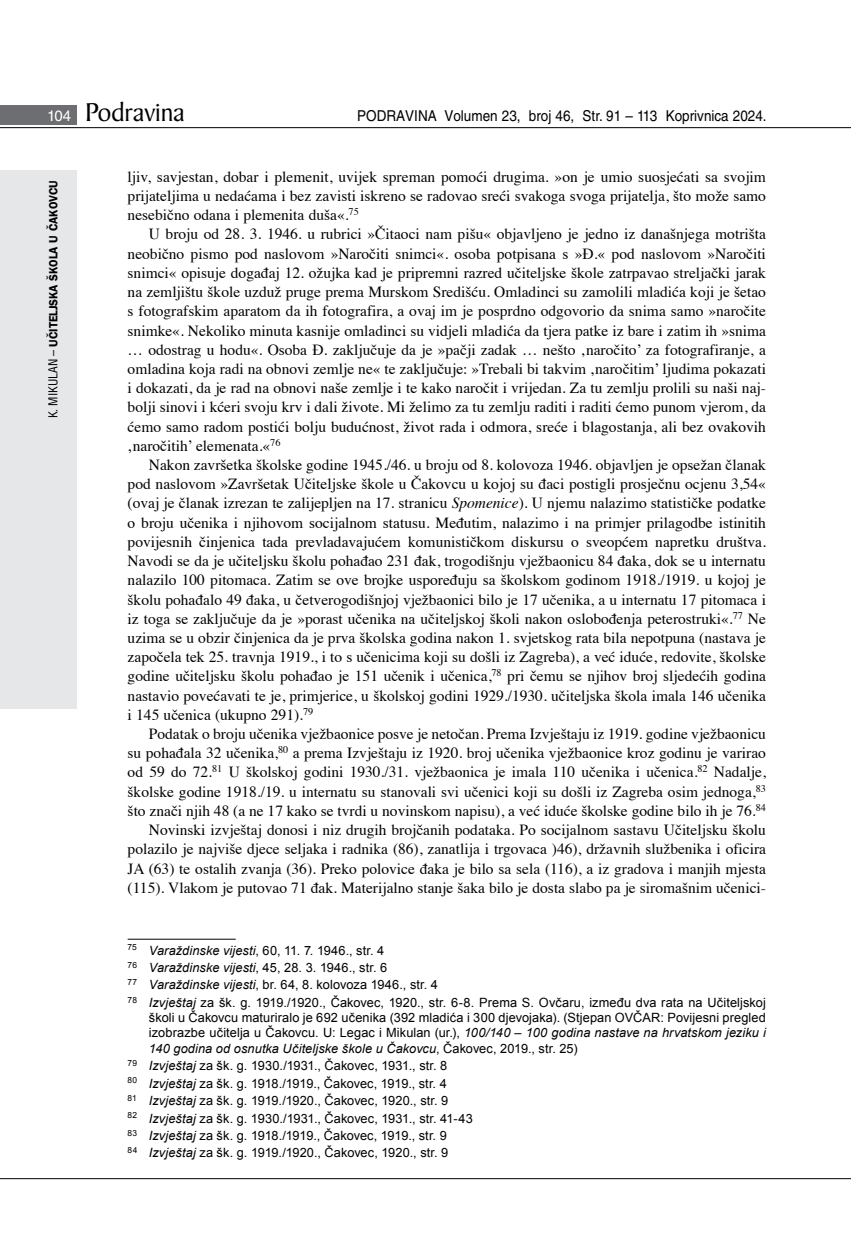
<style>
.page{position:relative;width:851px;height:1234px;background:#fff}
.page>*{position:absolute;margin:0;border:0;box-sizing:border-box;transform-origin:0 0}
.t1{font:27.6px "Baker Signet BT";color:#000}
.t2{font:15.45px/19.2px "Times";color:#000;text-align:justify}
.t3{font:15px "Helvetica LT Skin 29";color:#000;scale:.9 1}
.t4{font:12.75px/17.4px "Arial";letter-spacing:.005em;color:#000}
.t5{font:600 12px "ITC Franklin Gothic Skin 29";letter-spacing:-.005em;color:#000;scale:.95 1}
.s1{font-family:"Helvetica LT Skin 29";font-size:15px;color:#fff}
.s2{font-family:"Helvetica LT Skin 29";font-weight:400;font-stretch:condensed}
.s3{font-style:italic}
</style>
<div class="page">
<div style="left:0;top:170px;width:77px;height:538px;background:#e6e7e8"></div>
<div style="left:0;top:105px;width:77px;height:19px;background:#6d6e71"></div>
<hr style="left:0;top:127px;width:850px;height:1px;background:#000">
<hr style="left:0;top:1177px;width:850px;height:1px;background:#000">
<hr style="left:128px;top:938px;width:108px;height:1px;background:#000">
<h1 class="t1" style="left:47px;top:95px;width:139px"><span class="s1">104</span> Podravina</h1>
<p class="t3" style="left:357px;top:107px;width:456px">PODRAVINA Volumen 23, broj 46, Str. 91 – 113 Koprivnica 2024.</p>
<p class="t5" style="left:46px;top:418px;width:252px;rotate:-90deg"><span class="s2">K. MIKULAN –</span> UČITELJSKA ŠKOLA U ČAKOVCU</p>
<p class="t2" style="left:128px;top:166px;width:639px">ljiv, savjestan, dobar i plemenit, uvijek spreman pomoći drugima. »on je umio suosjećati sa svojim prijateljima u nedaćama i bez zavisti iskreno se radovao sreći svakoga svoga prijatelja, što može samo nesebično odana i plemenita duša«.<sup>75</sup></p>
<p class="t2" style="left:128px;top:223px;width:639px;text-indent:21px">U broju od 28. 3. 1946. u rubrici »Čitaoci nam pišu« objavljeno je jedno iz današnjega motrišta neobično pismo pod naslovom »Naročiti snimci«. osoba potpisana s »Đ.« pod naslovom »Naročiti snimci« opisuje događaj 12. ožujka kad je pripremni razred učiteljske škole zatrpavao streljački jarak na zemljištu škole uzduž pruge prema Murskom Središću. Omladinci su zamolili mladića koji je šetao s fotografskim aparatom da ih fotografira, a ovaj im je posprdno odgovorio da snima samo »naročite snimke«. Nekoliko minuta kasnije omladinci su vidjeli mladića da tjera patke iz bare i zatim ih »snima … odostrag u hodu«. Osoba Đ. zaključuje da je »pačji zadak … nešto ‚naročito’ za fotografiranje, a omladina koja radi na obnovi zemlje ne« te zaključuje: »Trebali bi takvim ‚naročitim’ ljudima pokazati i dokazati, da je rad na obnovi naše zemlje i te kako naročit i vrijedan. Za tu zemlju prolili su naši naj&shy;bolji sinovi i kćeri svoju krv i dali živote. Mi želimo za tu zemlju raditi i raditi ćemo punom vjerom, da ćemo samo radom postići bolju budućnost, život rada i odmora, sreće i blagostanja, ali bez ovakovih ‚naročitih’ elemenata.«<sup>76</sup></p>
<p class="t2" style="left:128px;top:454px;width:639px;text-indent:21px">Nakon završetka školske godine 1945./46. u broju od 8. kolovoza 1946. objavljen je opsežan članak pod naslovom »Završetak Učiteljske škole u Čakovcu u kojoj su đaci postigli prosječnu ocjenu 3,54« (ovaj je članak izrezan te zalijepljen na 17. stranicu <span class="s3">Spomenice</span>). U njemu nalazimo statističke podatke o broju učenika i njihovom socijalnom statusu. Međutim, nalazimo i na primjer prilagodbe istinitih povijesnih činjenica tada prevladavajućem komunističkom diskursu o sveopćem napretku društva.<br>Navodi se da je učiteljsku školu pohađao 231 đak, trogodišnju vježbaonicu 84 đaka, dok se u internatu nalazilo 100 pitomaca. Zatim se ove brojke uspoređuju sa školskom godinom 1918./1919. u kojoj je školu pohađalo 49 đaka, u četverogodišnjoj vježbaonici bilo je 17 učenika, a u internatu 17 pitomaca i iz toga se zaključuje da je »porast učenika na učiteljskoj školi nakon oslobođenja peterostruki«.<sup>77</sup> Ne uzima se u obzir činjenica da je prva školska godina nakon 1. svjetskog rata bila nepotpuna (nastava je započela tek 25. travnja 1919., i to s učenicima koji su došli iz Zagreba), a već iduće, redovite, školske godine učiteljsku školu pohađao je 151 učenik i učenica,<sup>78</sup> pri čemu se njihov broj sljedećih godina nastavio povećavati te je, primjerice, u školskoj godini 1929./1930. učiteljska škola imala 146 učenika i 145 učenica (ukupno 291).<sup>79</sup></p>
<p class="t2" style="left:128px;top:722px;width:639px;text-align:right">Podatak o broju učenika vježbaonice posve je netočan. Prema Izvještaju iz 1919. godine vježbaonicu<br>su pohađala 32 učenika,<sup>80</sup> a prema Izvještaju iz 1920. broj učenika vježbaonice kroz godinu je varirao od 59 do 72.<sup>81</sup> U školskoj godini 1930./31. vježbaonica je imala 110 učenika i učenica.<sup>82</sup> Nadalje, školske godine 1918./19. u internatu su stanovali svi učenici koji su došli iz Zagreba osim jednoga,<sup>83 </sup>što znači njih 48 (a ne 17 kako se tvrdi u novinskom napisu), a već iduće školske godine bilo ih je 76.<sup>84<br></sup>Novinski izvještaj donosi i niz drugih brojčanih podataka. Po socijalnom sastavu Učiteljsku školu polazilo je najviše djece seljaka i radnika (86), zanatlija i trgovaca )46), državnih službenika i oficira JA (63) te ostalih zvanja (36). Preko polovice đaka je bilo sa sela (116), a iz gradova i manjih mjesta (115). Vlakom je putovao 71 đak. Materijalno stanje šaka bilo je dosta slabo pa je siromašnim učenici-</p>
<p class="t4" style="left:128px;top:941px;width:639px"><sup>75</sup> <span class="s3">Varaždinske vijesti</span>, 60, 11. 7. 1946., str. 4<br><sup>76</sup> <span class="s3">Varaždinske vijesti</span>, 45, 28. 3. 1946., str. 6<br><sup>77</sup> <span class="s3">Varaždinske vijesti</span>, br. 64, 8. kolovoza 1946., str. 4<br><sup>78</sup> <span class="s3">Izvještaj</span> za šk. g. 1919./1920., Čakovec, 1920., str. 6-8. Prema S. Ovčaru, između dva rata na Učiteljskoj</p>
<p class="t4" style="left:149px;top:1009px;width:618px;line-height:15.3px;text-align:justify">školi u Čakovcu maturiralo je 692 učenika (392 mladića i 300 djevojaka). (Stjepan OVČAR: Povijesni pregled izobrazbe učitelja u Čakovcu. U: Legac i Mikulan (ur.), <span class="s3">100/140 – 100 godina nastave na hrvatskom jeziku i 140 godina od osnutka Učiteljske škole u Čakovcu</span>, Čakovec, 2019., str. 25)</p>
<p class="t4" style="left:128px;top:1056px;width:347px"><sup>79</sup> <span class="s3">Izvještaj</span> za šk. g. 1930./1931., Čakovec, 1931., str. 8<br><sup>80</sup> <span class="s3">Izvještaj</span> za šk. g. 1918./1919., Čakovec, 1919., str. 4<br><sup>81</sup> <span class="s3">Izvještaj</span> za šk. g. 1919./1920., Čakovec, 1920., str. 9<br><sup>82</sup> <span class="s3">Izvještaj</span> za šk. g. 1930./1931., Čakovec, 1931., str. 41-43<br><sup>83</sup> <span class="s3">Izvještaj</span> za šk. g. 1918./1919., Čakovec, 1919., str. 9<br><sup>84</sup> <span class="s3">Izvještaj</span> za šk. g. 1919./1920., Čakovec, 1920., str. 9</p>
</div>
